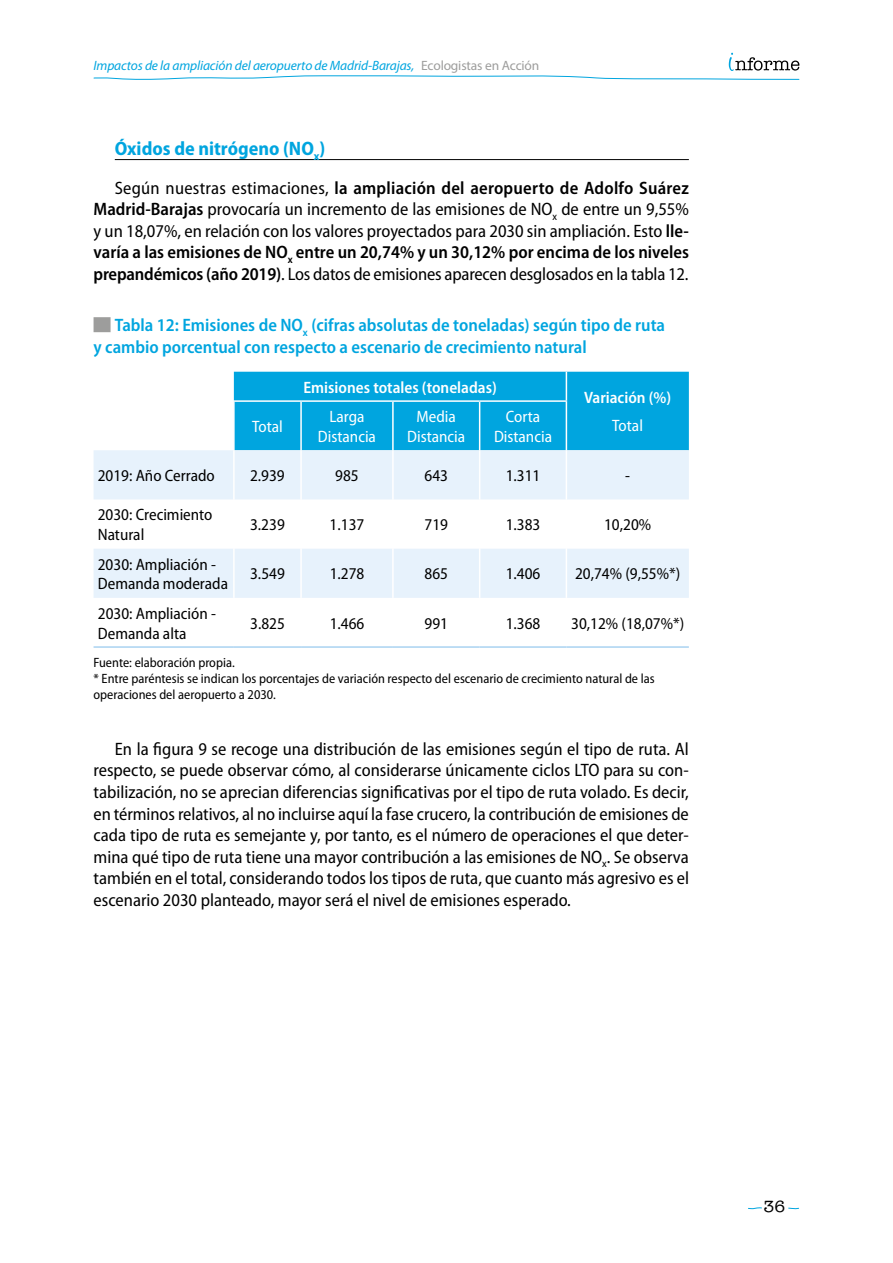
<style>
.page{position:relative;width:893px;height:1263px;background:#fff}
.page>*{position:absolute;margin:0;border:0;box-sizing:border-box;transform-origin:0 0}
.t1{font:700 semi-condensed 19.5px "Myriad Pro";color:#00a5df}
.t2{font:semi-condensed 18px/21.6px "Myriad Pro";letter-spacing:-.01em;color:#000;text-align:justify}
.t3{font:600 semi-condensed 18px/21.6px "Myriad Pro";color:#00a5df}
.t4{font:semi-condensed 16.5px/19.8px "Myriad Pro";color:#000}
.t5{font:semi-condensed 16.5px/19.8px "Myriad Pro";color:#fff;text-align:center}
.t6{font:600 semi-condensed 16.5px "Myriad Pro";color:#fff}
.t7{font:500 16.5px "American Typewriter Std";color:#000}
.t8{font:semi-condensed 13.5px/16.2px "Myriad Pro";color:#000}
.t9{font:italic 13.5px "Myriad Pro";letter-spacing:-.01em;color:#00a5df}
.s1{font-style:normal;color:#9d9d9c}
.s2{font-weight:600}
</style>
<div class="page">
<svg style="left:748px;top:1207px;width:14px;height:2px"></svg>
<svg style="left:788px;top:1207px;width:12px;height:2px"></svg>
<svg style="left:93px;top:53px;width:707px;height:27px"></svg>
<hr style="left:115px;top:159px;width:574px;height:1px;background:#000">
<div style="left:94px;top:317px;width:17px;height:15px;background:#9d9d9c"></div>
<svg style="left:94px;top:450px;width:595px;height:148px;fill:#e7f2fc"></svg>
<div style="left:234px;top:372px;width:455px;height:78px;background:#00a5df"></div>
<hr style="left:233px;top:400px;width:68px;height:2px;background:#fff">
<hr style="left:301px;top:400px;width:92px;height:2px;background:#fff">
<hr style="left:393px;top:400px;width:87px;height:2px;background:#fff">
<hr style="left:480px;top:400px;width:87px;height:2px;background:#fff">
<hr style="left:233px;top:402px;width:2px;height:48px;background:#fff">
<hr style="left:300px;top:402px;width:2px;height:48px;background:#fff">
<hr style="left:392px;top:402px;width:2px;height:48px;background:#fff">
<hr style="left:479px;top:402px;width:1px;height:48px;background:#fff">
<hr style="left:566px;top:402px;width:1px;height:48px;background:#fff">
<hr style="left:233px;top:450px;width:2px;height:49px;background:#fff">
<hr style="left:300px;top:450px;width:2px;height:49px;background:#fff">
<hr style="left:392px;top:450px;width:2px;height:49px;background:#fff">
<hr style="left:479px;top:450px;width:1px;height:49px;background:#fff">
<hr style="left:566px;top:450px;width:1px;height:49px;background:#fff">
<hr style="left:233px;top:499px;width:2px;height:50px;background:#fff">
<hr style="left:300px;top:499px;width:2px;height:50px;background:#fff">
<hr style="left:392px;top:499px;width:2px;height:50px;background:#fff">
<hr style="left:479px;top:499px;width:1px;height:50px;background:#fff">
<hr style="left:566px;top:499px;width:1px;height:50px;background:#fff">
<hr style="left:233px;top:549px;width:2px;height:49px;background:#fff">
<hr style="left:300px;top:549px;width:2px;height:49px;background:#fff">
<hr style="left:392px;top:549px;width:2px;height:49px;background:#fff">
<hr style="left:479px;top:549px;width:1px;height:49px;background:#fff">
<hr style="left:566px;top:549px;width:1px;height:49px;background:#fff">
<hr style="left:94px;top:646px;width:140px;height:2px;background:#a9d2f1">
<hr style="left:234px;top:646px;width:67px;height:2px;background:#a9d2f1">
<hr style="left:301px;top:646px;width:92px;height:2px;background:#a9d2f1">
<hr style="left:393px;top:646px;width:87px;height:2px;background:#a9d2f1">
<hr style="left:480px;top:646px;width:86px;height:2px;background:#a9d2f1">
<hr style="left:566px;top:646px;width:123px;height:2px;background:#a9d2f1">
<p class="t9" style="left:94px;top:57px;width:447px">Impactos de la ampliación del aeropuerto de Madrid-Barajas, <span class="s1">Ecologistas en Acción</span></p>
<p class="t1" style="left:115px;top:138px;width:212px">Óxidos de nitrógeno (NO<sub>x</sub>)</p>
<p class="t2" style="left:94px;top:177px;width:597px;text-indent:21px">Según nuestras estimaciones, <span class="s2">la ampliación del aeropuerto de Adolfo Suárez Madrid-Barajas</span> provocaría un incremento de las emisiones de NO<sub>x</sub> de entre un 9,55% y un 18,07%, en relación con los valores proyectados para 2030 sin ampliación. Esto <span class="s2">lle&shy;varía a las emisiones de NO</span><sub>x</sub> <span class="s2">entre un 20,74% y un 30,12% por encima de los niveles prepandémicos (año 2019)</span>. Los datos de emisiones aparecen desglosados en la tabla 12.</p>
<p class="t3" style="left:94px;top:315px;width:573px;text-indent:21px">Tabla 12: Emisiones de NO<sub>x</sub> (cifras absolutas de toneladas) según tipo de ruta y cambio porcentual con respecto a escenario de crecimiento natural</p>
<p class="t6" style="left:303px;top:378px;width:195px">Emisiones totales (toneladas)</p>
<p class="t6" style="left:584px;top:388px;width:89px">Variación (%)</p>
<p class="t5" style="left:252px;top:417px;width:32px">Total</p>
<p class="t5" style="left:612px;top:416px;width:32px">Total</p>
<p class="t5" style="left:318px;top:407px;width:60px">Larga<br>Distancia</p>
<p class="t5" style="left:407px;top:407px;width:60px">Media<br>Distancia</p>
<p class="t5" style="left:494px;top:407px;width:60px">Corta<br>Distancia</p>
<p class="t4" style="left:98px;top:466px;width:118px">2019: Año Cerrado</p>
<p class="t4" style="left:250px;top:466px;width:36px">2.939</p>
<p class="t4" style="left:335px;top:466px;width:25px">985</p>
<p class="t4" style="left:425px;top:466px;width:25px">643</p>
<p class="t4" style="left:506px;top:466px;width:36px">1.311</p>
<p class="t4" style="left:625px;top:466px;width:6px">-</p>
<p class="t4" style="left:98px;top:505px;width:116px">2030: Crecimiento<br>Natural</p>
<p class="t4" style="left:250px;top:515px;width:36px">3.239</p>
<p class="t4" style="left:330px;top:515px;width:36px">1.137</p>
<p class="t4" style="left:425px;top:515px;width:25px">719</p>
<p class="t4" style="left:506px;top:515px;width:36px">1.383</p>
<p class="t4" style="left:604px;top:515px;width:49px">10,20%</p>
<p class="t4" style="left:98px;top:554px;width:132px">2030: Ampliación -<br>Demanda moderada</p>
<p class="t4" style="left:250px;top:564px;width:36px">3.549</p>
<p class="t4" style="left:330px;top:564px;width:36px">1.278</p>
<p class="t4" style="left:425px;top:564px;width:25px">865</p>
<p class="t4" style="left:506px;top:564px;width:36px">1.406</p>
<p class="t4" style="left:575px;top:564px;width:107px">20,74% (9,55%*)</p>
<p class="t4" style="left:98px;top:604px;width:120px">2030: Ampliación -<br>Demanda alta</p>
<p class="t4" style="left:250px;top:614px;width:36px">3.825</p>
<p class="t4" style="left:330px;top:614px;width:36px">1.466</p>
<p class="t4" style="left:425px;top:614px;width:25px">991</p>
<p class="t4" style="left:506px;top:614px;width:36px">1.368</p>
<p class="t4" style="left:571px;top:614px;width:115px">30,12% (18,07%*)</p>
<p class="t8" style="left:94px;top:654px;width:563px">Fuente: elaboración propia.<br>* Entre paréntesis se indican los porcentajes de variación respecto del escenario de crecimiento natural de las operaciones del aeropuerto a 2030.</p>
<p class="t2" style="left:94px;top:738px;width:597px;text-indent:21px">En la figura 9 se recoge una distribución de las emisiones según el tipo de ruta. Al respecto, se puede observar cómo, al considerarse únicamente ciclos LTO para su con&shy;tabilización, no se aprecian diferencias significativas por el tipo de ruta volado. Es decir, en términos relativos, al no incluirse aquí la fase crucero, la contribución de emisiones de cada tipo de ruta es semejante y, por tanto, es el número de operaciones el que deter&shy;mina qué tipo de ruta tiene una mayor contribución a las emisiones de NO<sub>x</sub>. Se observa también en el total, considerando todos los tipos de ruta, que cuanto más agresivo es el escenario 2030 planteado, mayor será el nivel de emisiones esperado.</p>
<p class="t7" style="left:763px;top:1197px;width:23px">36</p>
</div>
